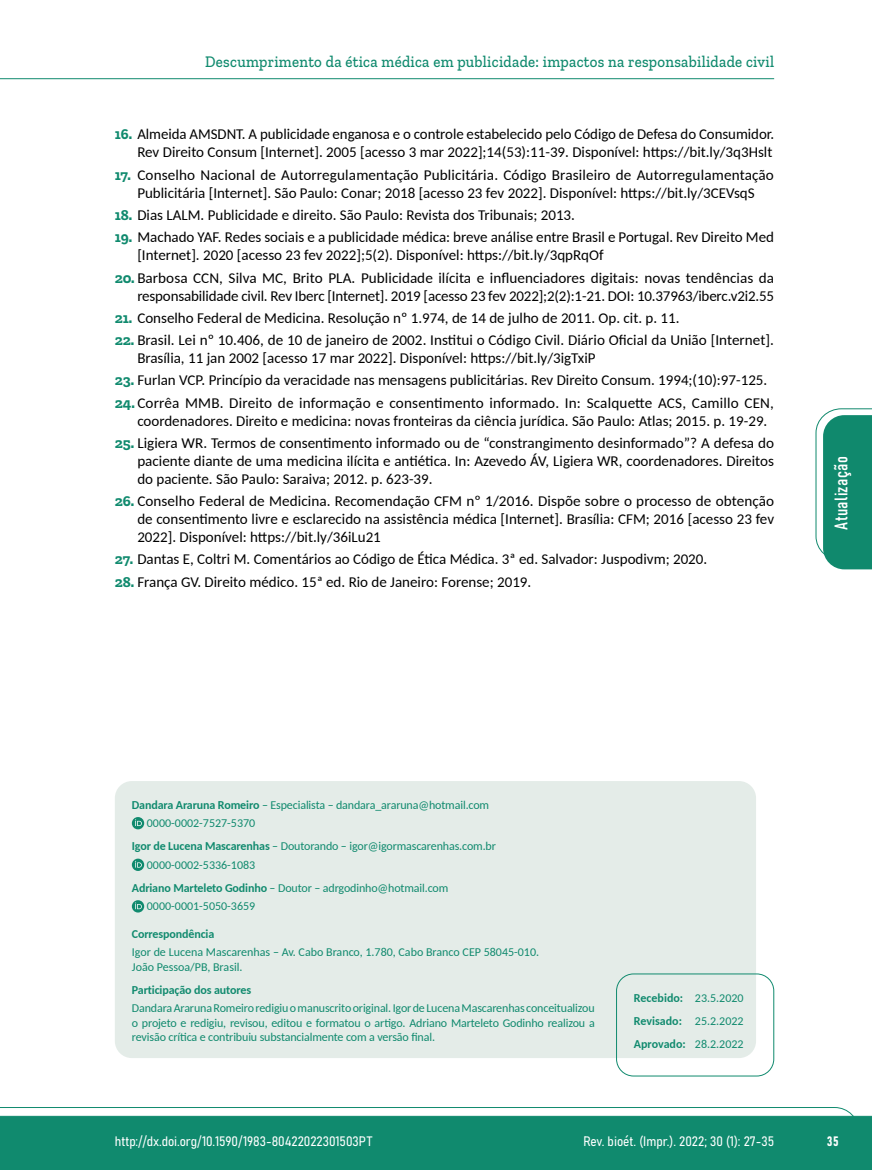
<style>
.page{position:relative;width:872px;height:1170px;background:#fff}
.page>*{position:absolute;margin:0;border:0;box-sizing:border-box;transform-origin:0 0}
.t1{font:18px "Bahnschrift";letter-spacing:.02em;color:#fff}
.t2{font:500 16.5px "Zilla Slab";letter-spacing:.02em;color:#108a6e;scale:.9 1}
.t3{font:15px/18px "Carlito";color:#000}
.t4{font:13.5px "Bahnschrift";color:#fff}
.t5{font:12px/18.6px "Carlito";letter-spacing:-.01em;color:#108a6e}
.t6{font:700 12px/23px "Carlito";letter-spacing:-.01em;color:#108a6e;text-align:justify}
.s1{font-family:"Zilla Slab";font-weight:700;color:#108a6e}
.s2{font-weight:700}
.s3{font-weight:400}
</style>
<div class="page">
<svg style="left:0;top:1107px;width:859px;height:62px;background:#2e9880"></svg>
<hr style="left:0;top:78px;width:774px;height:1px;background:#108a6e">
<svg style="left:815px;top:408px;width:57px;height:161px"></svg>
<div style="left:115px;top:781px;width:641px;height:276px;background:#e4ece8;border-radius:17px"></div>
<div style="left:132px;top:817px;width:12px;height:12px;background:#108a6e;border-radius:50%"></div>
<svg style="left:135px;top:819px;width:7px;height:7px"></svg>
<svg style="left:132px;top:858px;width:12px;height:12px"></svg>
<svg style="left:135px;top:860px;width:7px;height:7px"></svg>
<svg style="left:132px;top:900px;width:12px;height:12px"></svg>
<svg style="left:135px;top:902px;width:7px;height:7px"></svg>
<div style="left:616px;top:973px;width:158px;height:103px;border:1px solid #108a6e;border-radius:17px"></div>
<p class="t2" style="left:205px;top:53px;width:633px">Descumprimento da ética médica em publicidade: impactos na responsabilidade civil</p>
<p class="t3" style="left:115px;top:125px;width:661px;text-align:right"><span class="s1">16.</span> Almeida AMSDNT. A publicidade enganosa e o controle estabelecido pelo Código de Defesa do Consumidor.<br>Rev Direito Consum [Internet]. 2005 [acesso 3 mar 2022];14(53):11-39. Disponível: https://bit.ly/3q3Hslt</p>
<p class="t3" style="left:115px;top:165px;width:660px;text-align:center"><span class="s1">17.</span> Conselho Nacional de Autorregulamentação Publicitária. Código Brasileiro de Autorregulamentação<br>Publicitária [Internet]. São Paulo: Conar; 2018 [acesso 23 fev 2022]. Disponível: https://bit.ly/3CEVsqS</p>
<p class="t3" style="left:115px;top:205px;width:462px"><span class="s1">18.</span> Dias LALM. Publicidade e direito. São Paulo: Revista dos Tribunais; 2013.</p>
<p class="t3" style="left:137px;top:227px;width:638px;text-indent:-22px"><span class="s1">19.</span> Machado YAF. Redes sociais e a publicidade médica: breve análise entre Brasil e Portugal. Rev Direito Med [Internet]. 2020 [acesso 23 fev 2022];5(2). Disponível: https://bit.ly/3qpRqOf</p>
<p class="t3" style="left:115px;top:268px;width:661px;text-align:right"><span class="s1">20.</span> Barbosa CCN, Silva MC, Brito PLA. Publicidade ilícita e influenciadores digitais: novas tendências da responsabilidade civil. Rev Iberc [Internet]. 2019 [acesso 23 fev 2022];2(2):1-21. DOI: 10.37963/iberc.v2i2.55</p>
<p class="t3" style="left:115px;top:308px;width:566px"><span class="s1">21.</span> Conselho Federal de Medicina. Resolução nº 1.974, de 14 de julho de 2011. Op. cit. p. 11.</p>
<p class="t3" style="left:137px;top:330px;width:638px;text-indent:-22px"><span class="s1">22.</span> Brasil. Lei nº 10.406, de 10 de janeiro de 2002. Institui o Código Civil. Diário Oficial da União [Internet].<br>Brasília, 11 jan 2002 [acesso 17 mar 2022]. Disponível: https://bit.ly/3igTxiP</p>
<p class="t3" style="left:115px;top:370px;width:654px"><span class="s1">23.</span> Furlan VCP. Princípio da veracidade nas mensagens publicitárias. Rev Direito Consum. 1994;(10):97-125.</p>
<p class="t3" style="left:137px;top:393px;width:638px;text-indent:-22px"><span class="s1">24.</span> Corrêa MMB. Direito de informação e consentimento informado. In: Scalquette ACS, Camillo CEN, coordenadores. Direito e medicina: novas fronteiras da ciência jurídica. São Paulo: Atlas; 2015. p. 19-29.</p>
<p class="t3" style="left:137px;top:433px;width:638px;text-align:justify;text-indent:-22px"><span class="s1">25.</span> Ligiera WR. Termos de consentimento informado ou de “constrangimento desinformado”? A defesa do paciente diante de uma medicina ilícita e antiética. In: Azevedo ÁV, Ligiera WR, coordenadores. Direitos do paciente. São Paulo: Saraiva; 2012. p. 623-39.</p>
<p class="t3" style="left:137px;top:491px;width:638px;text-align:justify;text-indent:-22px"><span class="s1">26.</span> Conselho Federal de Medicina. Recomendação CFM nº 1/2016. Dispõe sobre o processo de obtenção de consentimento livre e esclarecido na assistência médica [Internet]. Brasília: CFM; 2016 [acesso 23 fev 2022]. Disponível: https://bit.ly/36iLu21</p>
<p class="t3" style="left:115px;top:549px;width:594px"><span class="s1">27.</span> Dantas E, Coltri M. Comentários ao Código de Ética Médica. 3ª ed. Salvador: Juspodivm; 2020.</p>
<p class="t3" style="left:115px;top:572px;width:418px"><span class="s1">28.</span> França GV. Direito médico. 15ª ed. Rio de Janeiro: Forense; 2019.</p>
<p class="t1" style="left:827px;top:529px;width:75px;rotate:-90deg">Atualização</p>
<p class="t5" style="left:147px;top:794px;width:344px;text-indent:-15px"><span class="s2">Dandara Araruna Romeiro</span> – Especialista – dandara_araruna@hotmail.com<br>0000-0002-7527-5370</p>
<p class="t5" style="left:147px;top:836px;width:350px;text-indent:-15px"><span class="s2">Igor de Lucena Mascarenhas</span> – Doutorando – igor@igormascarenhas.com.br<br>0000-0002-5336-1083</p>
<p class="t5" style="left:147px;top:877px;width:303px;text-indent:-15px"><span class="s2">Adriano Marteleto Godinho</span> – Doutor – adrgodinho@hotmail.com<br>0000-0001-5050-3659</p>
<p class="t6" style="left:132px;top:921px;width:84px">Correspondência</p>
<p class="t5" style="left:132px;top:944px;width:409px;line-height:14.4px">Igor de Lucena Mascarenhas – Av. Cabo Branco, 1.780, Cabo Branco CEP 58045-010.<br>João Pessoa/PB, Brasil.</p>
<p class="t6" style="left:132px;top:977px;width:121px">Participação dos autores</p>
<p class="t5" style="left:132px;top:1000px;width:464px;line-height:14.4px;text-align:justify">Dandara Araruna Romeiro redigiu o manuscrito original. Igor de Lucena Mascarenhas conceitualizou o projeto e redigiu, revisou, editou e formatou o artigo. Adriano Marteleto Godinho realizou a revisão crítica e contribuiu substancialmente com a versão final.</p>
<p class="t6" style="left:634px;top:985px;width:111px">Recebido: <span class="s3">23.5.2020<br></span>Revisado: <span class="s3">25.2.2022<br></span>Aprovado: <span class="s3">28.2.2022</span></p>
<p class="t4" style="left:115px;top:1131px;width:259px">http://dx.doi.org/10.1590/1983-80422022301503PT</p>
<p class="t4" style="left:583px;top:1131px;width:192px">Rev. bioét. (Impr.). 2022; 30 (1): 27-35</p>
<p class="t4" style="left:827px;top:1130px;width:13px">35</p>
</div>
